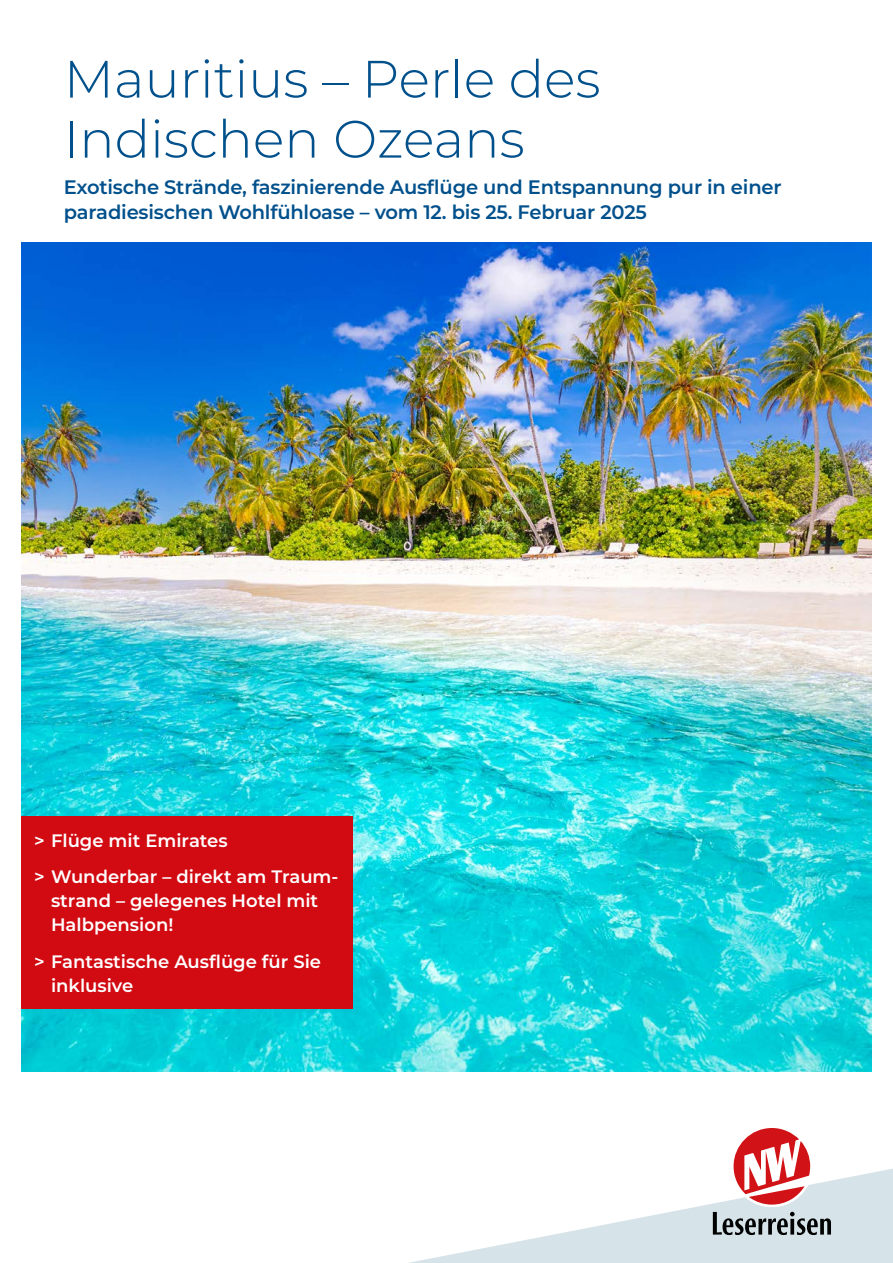
<style>
.page{position:relative;width:893px;height:1263px;background:#fff}
.page>*{position:absolute;margin:0;border:0;box-sizing:border-box;transform-origin:0 0}
.t1{font:300 52.5px/60px "Montserrat";color:#00508c}
.t2{font:600 19.5px/25.5px "Montserrat";letter-spacing:-.01em;color:#00508c}
.t3{font:600 18px/24px "Montserrat";color:#fff}
</style>
<div class="page">
<svg style="left:409px;top:1168px;width:484px;height:95px"></svg>
<svg style="left:713px;top:1212px;width:118px;height:23px"></svg>
<div style="left:731px;top:1125px;width:82px;height:82px;background:#fff;border-radius:50%"></div>
<svg style="left:734px;top:1128px;width:76px;height:76px"></svg>
<img style="left:21px;top:242px;width:851px;height:829px">
<div style="left:21px;top:816px;width:332px;height:193px;background:#d20a11"></div>
<h1 class="t1" style="left:64px;top:47px;width:538px">Mauritius – Perle des<br>Indischen Ozeans</h1>
<p class="t2" style="left:64px;top:173px;width:719px">Exotische Strände, faszinierende Ausflüge und Entspannung pur in einer paradiesischen Wohlfühloase – vom 12. bis 25. Februar 2025</p>
<p class="t3" style="left:34px;top:821px;width:306px;line-height:36.8px">&gt; Flüge mit Emirates<br>&gt; Wunderbar – direkt am Traum-</p>
<p class="t3" style="left:51px;top:888px;width:269px">strand – gelegenes Hotel mit<br>Halbpension!</p>
<p class="t3" style="left:51px;top:949px;width:272px;text-indent:-17px">&gt; Fantastische Ausflüge für Sie inklusive</p>
</div>
